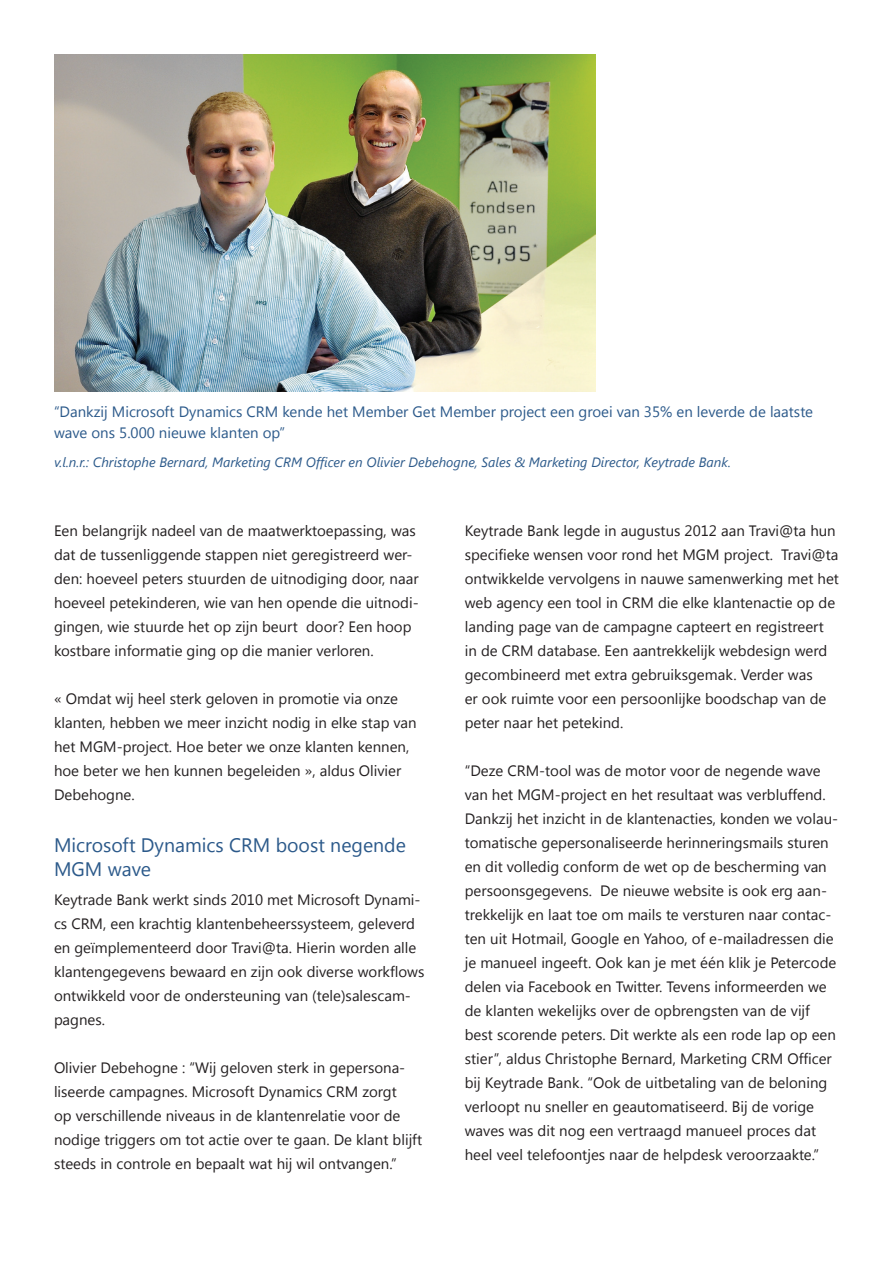
<style>
.page{position:relative;width:893px;height:1263px;background:#fff}
.page>*{position:absolute;margin:0;border:0;box-sizing:border-box;transform-origin:0 0}
.t1{font:19.5px/24px "Segoe UI";color:#2b598a}
.t2{font:15px/24px "Segoe UI";color:#231f20}
.t3{font:15px/21px "Segoe UI";color:#2b598a}
.t4{font:italic 13.5px "Segoe UI";color:#2b598a}
</style>
<div class="page">
<img style="left:54px;top:54px;width:541px;height:337px">
<p class="t3" style="left:54px;top:400px;width:761px">“Dankzij Microsoft Dynamics CRM kende het Member Get Member project een groei van 35% en leverde de laatste wave ons 5.000 nieuwe klanten op”</p>
<p class="t4" style="left:54px;top:453px;width:678px">v.l.n.r.: Christophe Bernard, Marketing CRM Officer en Olivier Debehogne, Sales &amp; Marketing Director, Keytrade Bank.</p>
<p class="t2" style="left:54px;top:518px;width:366px">Een belangrijk nadeel van de maatwerktoepassing, was dat de tussenliggende stappen niet geregistreerd wer&shy;den: hoeveel peters stuurden de uitnodiging door, naar hoeveel petekinderen, wie van hen opende die uitnodi&shy;gingen, wie stuurde het op zijn beurt door? Een hoop kostbare informatie ging op die manier verloren.</p>
<p class="t2" style="left:54px;top:686px;width:364px">« Omdat wij heel sterk geloven in promotie via onze klanten, hebben we meer inzicht nodig in elke stap van het MGM-project. Hoe beter we onze klanten kennen, hoe beter we hen kunnen begeleiden », aldus Olivier Debehogne.</p>
<h1 class="t1" style="left:54px;top:833px;width:353px">Microsoft Dynamics CRM boost negende<br>MGM wave</h1>
<p class="t2" style="left:54px;top:887px;width:372px">Keytrade Bank werkt sinds 2010 met Microsoft Dynami&shy;cs CRM, een krachtig klantenbeheerssysteem, geleverd en geïmplementeerd door Travi@ta. Hierin worden alle klantengegevens bewaard en zijn ook diverse workflows ontwikkeld voor de ondersteuning van (tele)salescam&shy;pagnes.</p>
<p class="t2" style="left:54px;top:1055px;width:370px">Olivier Debehogne : “Wij geloven sterk in gepersona&shy;liseerde campagnes. Microsoft Dynamics CRM zorgt<br>op verschillende niveaus in de klantenrelatie voor de nodige triggers om tot actie over te gaan. De klant blijft steeds in controle en bepaalt wat hij wil ontvangen.”</p>
<p class="t2" style="left:465px;top:518px;width:376px">Keytrade Bank legde in augustus 2012 aan Travi@ta hun specifieke wensen voor rond het MGM project. Travi@ta ontwikkelde vervolgens in nauwe samenwerking met het web agency een tool in CRM die elke klantenactie op de landing page van de campagne capteert en registreert in de CRM database. Een aantrekkelijk webdesign werd gecombineerd met extra gebruiksgemak. Verder was<br>er ook ruimte voor een persoonlijke boodschap van de peter naar het petekind.</p>
<p class="t2" style="left:465px;top:758px;width:375px">“Deze CRM-tool was de motor voor de negende wave van het MGM-project en het resultaat was verbluffend.<br>Dankzij het inzicht in de klantenacties, konden we volau&shy;tomatische gepersonaliseerde herinneringsmails sturen en dit volledig conform de wet op de bescherming van persoonsgegevens. De nieuwe website is ook erg aan&shy;trekkelijk en laat toe om mails te versturen naar contac&shy;ten uit Hotmail, Google en Yahoo, of e-mailadressen die je manueel ingeeft. Ook kan je met één klik je Petercode delen via Facebook en Twitter. Tevens informeerden we de klanten wekelijks over de opbrengsten van de vijf best scorende peters. Dit werkte als een rode lap op een stier”, aldus Christophe Bernard, Marketing CRM Officer bij Keytrade Bank. “Ook de uitbetaling van de beloning verloopt nu sneller en geautomatiseerd. Bij de vorige waves was dit nog een vertraagd manueel proces dat heel veel telefoontjes naar de helpdesk veroorzaakte.”</p>
</div>
